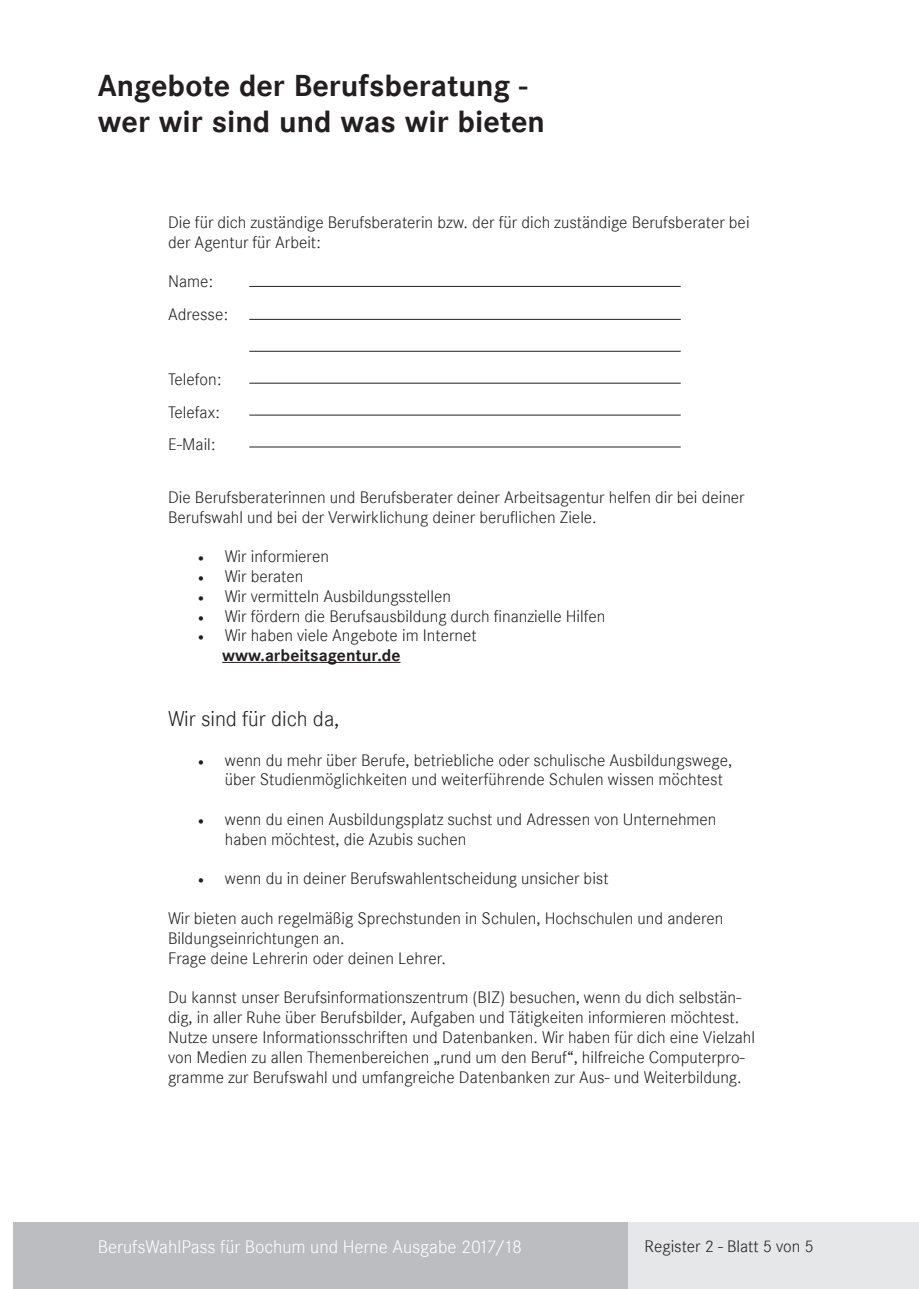
<style>
.page{position:relative;width:919px;height:1289px;background:#fff}
.page>*{position:absolute;margin:0;border:0;box-sizing:border-box;transform-origin:0 0}
.t1{font:700 30px/36px "Corporate SBQ";color:#231f20}
.t2{font:300 21px "Corporate SBQ";color:#231f20}
.t3{font:300 18px "Corporate SBQ";color:#fff}
.t4{font:300 16.5px/19.8px "Corporate SBQ";color:#231f20}
.s1{font-family:"Minion Pro";font-weight:400}
.s2{font-weight:700}
</style>
<div class="page">
<div style="left:13px;top:1222px;width:615px;height:66px;background:#bcbdc0"></div>
<div style="left:628px;top:1222px;width:290px;height:66px;background:#e6e7e9"></div>
<hr style="left:222px;top:662px;width:178px;height:1px;background:#231f20">
<hr style="left:249px;top:286px;width:431px;height:1px;background:#231f20">
<hr style="left:249px;top:319px;width:431px;height:1px;background:#231f20">
<hr style="left:249px;top:351px;width:431px;height:1px;background:#231f20">
<hr style="left:249px;top:383px;width:431px;height:1px;background:#231f20">
<hr style="left:249px;top:415px;width:431px;height:1px;background:#231f20">
<hr style="left:249px;top:446px;width:431px;height:1px;background:#231f20">
<h1 class="t1" style="left:98px;top:68px;width:448px">Angebote der Berufsberatung - wer wir sind und was wir bieten</h1>
<p class="t4" style="left:168px;top:213px;width:583px">Die für dich zuständige Berufsberaterin bzw. der für dich zuständige Berufsberater bei der Agentur für Arbeit:</p>
<p class="t4" style="left:168px;top:266px;width:62px;line-height:32.5px">Name:<br>Adresse:</p>
<p class="t4" style="left:168px;top:363px;width:55px;line-height:32.5px;text-align:justify">Telefon:<br>Telefax:<br>E-Mail:</p>
<p class="t4" style="left:168px;top:487px;width:578px">Die Berufsberaterinnen und Berufsberater deiner Arbeitsagentur helfen dir bei deiner<br>Berufswahl und bei der Verwirklichung deiner beruflichen Ziele.</p>
<p class="t4" style="left:198px;top:546px;width:133px"><span class="s1">•</span> Wir informieren</p>
<p class="t4" style="left:198px;top:566px;width:107px"><span class="s1">•</span> Wir beraten</p>
<p class="t4" style="left:198px;top:586px;width:255px"><span class="s1">•</span> Wir vermitteln Ausbildungsstellen</p>
<p class="t4" style="left:198px;top:606px;width:409px"><span class="s1">•</span> Wir fördern die Berufsausbildung durch finanzielle Hilfen</p>
<p class="t4" style="left:222px;top:626px;width:256px;text-indent:-24px"><span class="s1">•</span> Wir haben viele Angebote im Internet <span class="s2">www.arbeitsagentur.de</span></p>
<p class="t2" style="left:168px;top:706px;width:173px">Wir sind für dich da,</p>
<p class="t4" style="left:225px;top:750px;width:509px;text-indent:-27px"><span class="s1">•</span> wenn du mehr über Berufe, betriebliche oder schulische Ausbildungswege, über Studienmöglichkeiten und weiterführende Schulen wissen möchtest</p>
<p class="t4" style="left:225px;top:809px;width:493px;text-indent:-27px"><span class="s1">•</span> wenn du einen Ausbildungsplatz suchst und Adressen von Unternehmen haben möchtest, die Azubis suchen</p>
<p class="t4" style="left:198px;top:869px;width:412px"><span class="s1">•</span> wenn du in deiner Berufswahlentscheidung unsicher bist</p>
<p class="t4" style="left:168px;top:908px;width:557px">Wir bieten auch regelmäßig Sprechstunden in Schulen, Hochschulen und anderen<br>Bildungseinrichtungen an.<br>Frage deine Lehrerin oder deinen Lehrer.</p>
<p class="t4" style="left:168px;top:987px;width:588px">Du kannst unser Berufsinformationszentrum (BIZ) besuchen, wenn du dich selbstän&shy;dig, in aller Ruhe über Berufsbilder, Aufgaben und Tätigkeiten informieren möchtest.<br>Nutze unsere Informationsschriften und Datenbanken. Wir haben für dich eine Vielzahl von Medien zu allen Themenbereichen „rund um den Beruf“, hilfreiche Computerpro&shy;gramme zur Berufswahl und umfangreiche Datenbanken zur Aus- und Weiterbildung.</p>
<p class="t3" style="left:98px;top:1236px;width:425px">BerufsWahlPass für Bochum und Herne Ausgabe 2017/18</p>
<p class="t4" style="left:644px;top:1236px;width:170px">Register 2 - Blatt 5 von 5</p>
</div>
